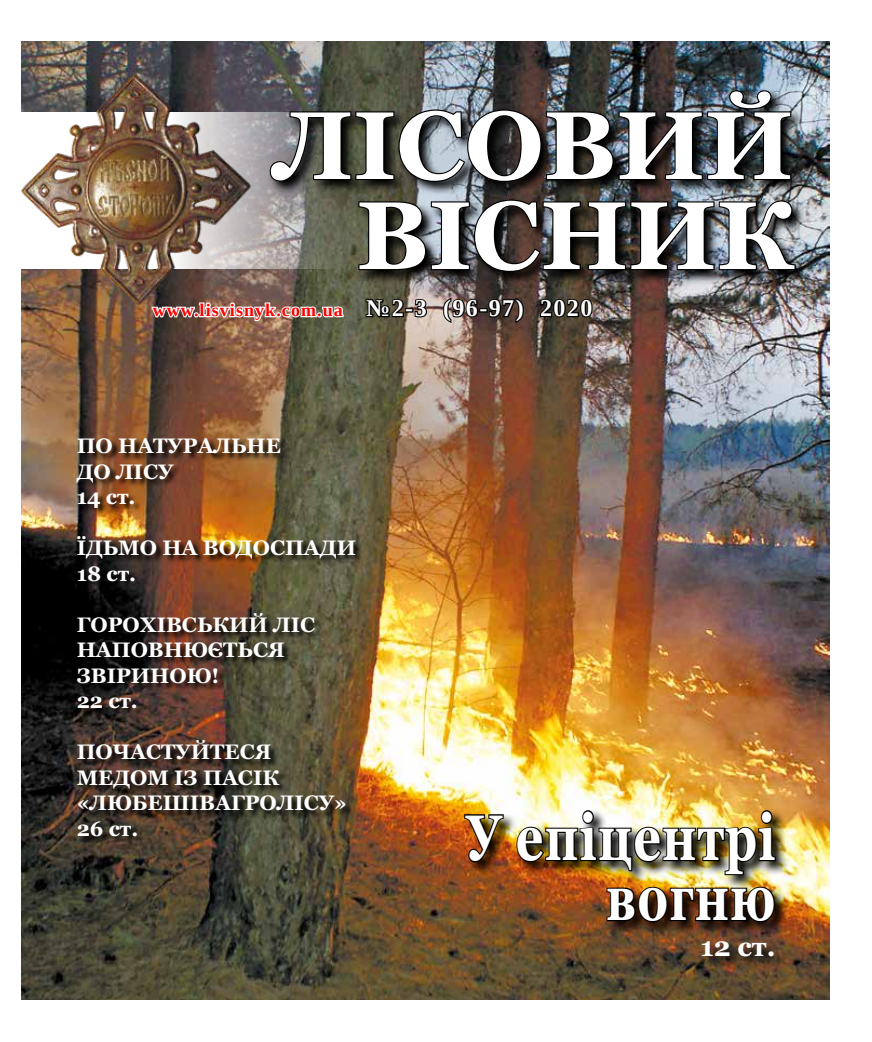
<style>
.page{position:relative;width:872px;height:1042px;background:#fff}
.page>*{position:absolute;margin:0;border:0;box-sizing:border-box;transform-origin:0 0}
.t1{font:700 96px/90px "Georgia";color:#fff;text-align:right}
.t2{font:700 64.5px/60px "Georgia";letter-spacing:.025em;color:#fff;text-align:right;scale:.75 1}
.t3{font:700 27px "Georgia";color:#fff}
.t4{font:700 21px/25.5px "Georgia";color:#fff}
.t5{font:700 18px "Tinos";letter-spacing:.06em;color:#f00}
.s1{font-size:24px;color:#fff}
</style>
<div class="page">
<img style="left:21px;top:41px;width:808px;height:959px">
<svg style="left:253px;top:112px;width:15px;height:157px;background:#b0aaab"></svg>
<img style="left:21px;top:71px;width:232px;height:235px">
<img style="left:76px;top:439px;width:287px;height:405px">
<img style="left:463px;top:808px;width:327px;height:162px">
<img style="left:463px;top:813px;width:42px;height:51px">
<img style="left:515px;top:809px;width:262px;height:67px">
<img style="left:605px;top:885px;width:171px;height:38px">
<img style="left:268px;top:88px;width:541px;height:198px">
<img style="left:269px;top:89px;width:523px;height:94px">
<img style="left:357px;top:198px;width:440px;height:75px">
<svg style="left:151px;top:300px;width:194px;height:22px"></svg>
<svg style="left:364px;top:296px;width:41px;height:22px"></svg>
<div style="left:405px;top:308px;width:8px;height:5px;border:2px solid #000"></div>
<svg style="left:413px;top:298px;width:15px;height:21px"></svg>
<svg style="left:441px;top:296px;width:39px;height:29px"></svg>
<div style="left:479px;top:308px;width:8px;height:5px;border:2px solid #000"></div>
<svg style="left:487px;top:296px;width:38px;height:29px"></svg>
<svg style="left:537px;top:297px;width:57px;height:22px"></svg>
<h1 class="t1" style="left:273px;top:101px;width:521px">ЛІСОВИЙ<br>ВІСНИК</h1>
<p class="t5" style="left:153px;top:298px;width:441px">www.lisvisnyk.com.ua <span class="s1">№2-3 (96-97) 2020</span></p>
<p class="t4" style="left:77px;top:433px;width:206px">ПО НАТУРАЛЬНЕ<br>ДО ЛІСУ<br>14 ст.</p>
<p class="t4" style="left:77px;top:535px;width:281px">ЇДЬМО НА ВОДОСПАДИ<br>18 ст.</p>
<p class="t4" style="left:77px;top:612px;width:240px">ГОРОХІВСЬКИЙ ЛІС<br>НАПОВНЮЄТЬСЯ<br>ЗВІРИНОЮ!<br>22 ст.</p>
<p class="t4" style="left:77px;top:739px;width:272px">ПОЧАСТУЙТЕСЯ<br>МЕДОМ ІЗ ПАСІК «ЛЮБЕШІВАГРОЛІСУ»<br>26 ст.</p>
<h2 class="t2" style="left:466px;top:808px;width:414px">У епіцентрі вогню</h2>
<p class="t3" style="left:700px;top:929px;width:76px">12 ст.</p>
</div>
